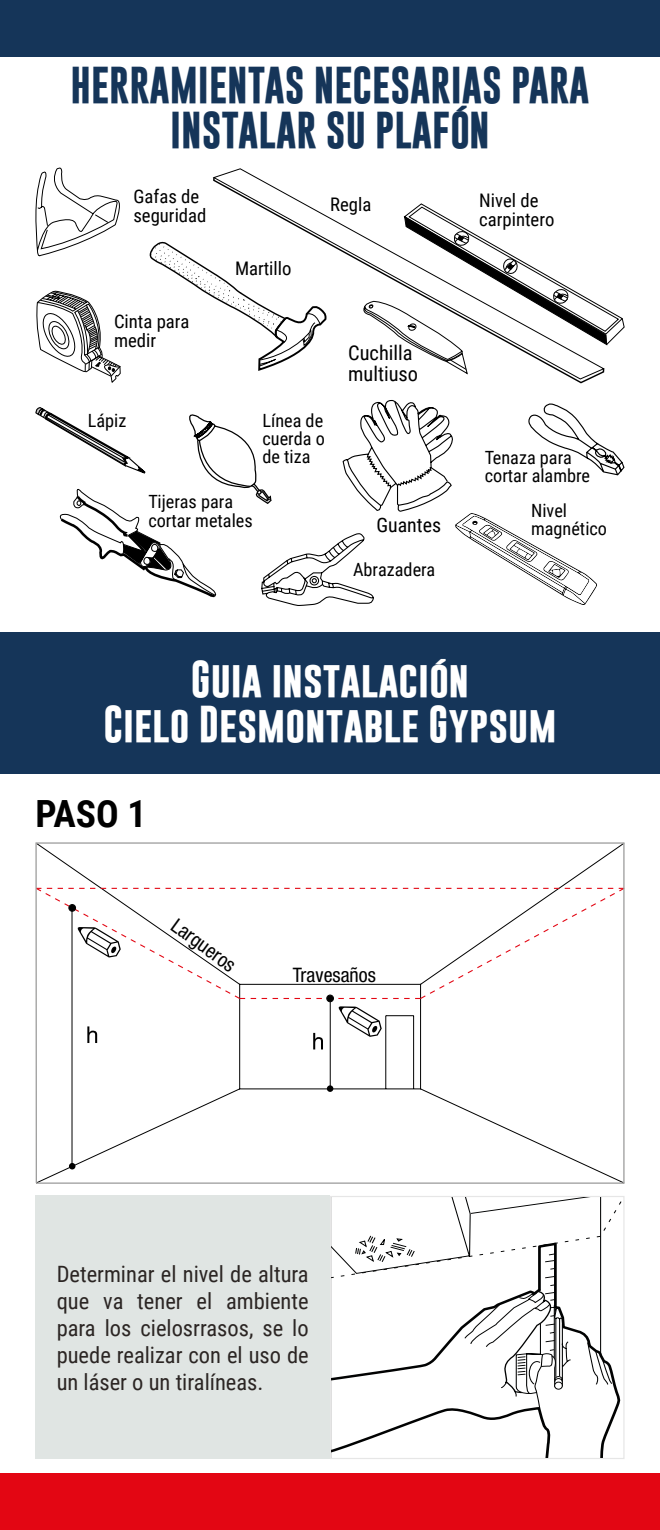
<style>
.page{position:relative;width:660px;height:1530px;background:#fff}
.page>*{position:absolute;margin:0;border:0;box-sizing:border-box;transform-origin:0 0}
.t1{font:700 37.5px/45px "Gobold";color:#153559;text-align:center}
.t2{font:700 37.5px/45px "Gobold";color:#fff;text-align:center}
.t3{font:700 37.5px "Roboto Condensed";color:#000}
.t4{font:22.5px/27px "Roboto Condensed";color:#2b2523;text-align:justify}
.t5{font:20.5px/20.5px "Roboto Condensed";color:#000}
.t6{font:condensed 20px "Helvetica Neue";color:#000}
.t7{font:20px "Roboto Condensed";color:#000}
.t8{font:18.75px/18.8px "Roboto Condensed";color:#000}
.t9{font:18.25px/18.2px "Roboto Condensed";color:#000}
</style>
<div class="page">
<svg style="left:35px;top:167px;width:85px;height:90px"></svg>
<svg style="left:36px;top:290px;width:85px;height:93px"></svg>
<svg style="left:149px;top:241px;width:63px;height:56px"></svg>
<svg style="left:606px;top:308px;width:19px;height:38px"></svg>
<svg style="left:213px;top:176px;width:392px;height:208px"></svg>
<svg style="left:35px;top:400px;width:590px;height:206px"></svg>
<div style="left:0;top:632px;width:660px;height:142px;background:#153559"></div>
<div style="left:0;top:0;width:660px;height:57px;background:#153559"></div>
<div style="left:0;top:1473px;width:660px;height:57px;background:#e30613"></div>
<div style="left:35px;top:1195px;width:295px;height:264px;background:#e0e5e3"></div>
<svg style="left:35px;top:842px;width:590px;height:342px"></svg>
<svg style="left:87px;top:1026px;width:10px;height:17px"></svg>
<svg style="left:313px;top:1033px;width:10px;height:16px"></svg>
<svg style="left:339px;top:1006px;width:43px;height:31px"></svg>
<svg style="left:35px;top:887px;width:590px;height:113px"></svg>
<div style="left:69px;top:904px;width:7px;height:8px;border:1px solid #000;border-radius:50%"></div>
<div style="left:327px;top:995px;width:6px;height:7px;background:#000;border-radius:50%"></div>
<div style="left:327px;top:995px;width:7px;height:7px;border:1px solid #000;border-radius:50%"></div>
<div style="left:327px;top:1085px;width:6px;height:7px;background:#000;border-radius:50%"></div>
<svg style="left:69px;top:1163px;width:6px;height:6px"></svg>
<svg style="left:330px;top:1196px;width:295px;height:263px"></svg>
<h1 class="t1" style="left:70px;top:62px;width:521px">HERRAMIENTAS NECESARIAS PARA<br>INSTALAR SU PLAFÓN</h1>
<p class="t8" style="left:133px;top:186px;width:75px">Gafas de seguridad</p>
<p class="t8" style="left:330px;top:194px;width:43px">Regla</p>
<p class="t8" style="left:114px;top:311px;width:77px">Cinta para medir</p>
<p class="t9" style="left:88px;top:411px;width:40px">Lápiz</p>
<p class="t8" style="left:235px;top:258px;width:58px">Martillo</p>
<p class="t9" style="left:262px;top:411px;width:64px;text-align:justify">Línea de cuerda o de tiza</p>
<p class="t9" style="left:148px;top:492px;width:106px">Tijeras para cortar metales</p>
<p class="t5" style="left:348px;top:342px;width:71px">Cuchilla multiuso</p>
<p class="t7" style="left:376px;top:511px;width:66px">Guantes</p>
<p class="t9" style="left:353px;top:560px;width:84px">Abrazadera</p>
<p class="t8" style="left:479px;top:190px;width:77px">Nivel de carpintero</p>
<p class="t9" style="left:485px;top:448px;width:107px">Tenaza para cortar alambre</p>
<p class="t9" style="left:531px;top:500px;width:77px">Nivel magnético</p>
<h1 class="t2" style="left:103px;top:657px;width:455px">Guia instalación<br>Cielo Desmontable Gypsum</h1>
<h1 class="t3" style="left:35px;top:788px;width:112px">PASO 1</h1>
<p class="t6" style="left:181px;top:914px;width:76px;rotate:36deg">Largueros</p>
<p class="t6" style="left:293px;top:963px;width:85px">Travesaños</p>
<p class="t4" style="left:57px;top:1259px;width:254px">Determinar el nivel de altura que va tener el ambiente para los cielosrrasos, se lo puede realizar con el uso de un láser o un tiralíneas.</p>
</div>
